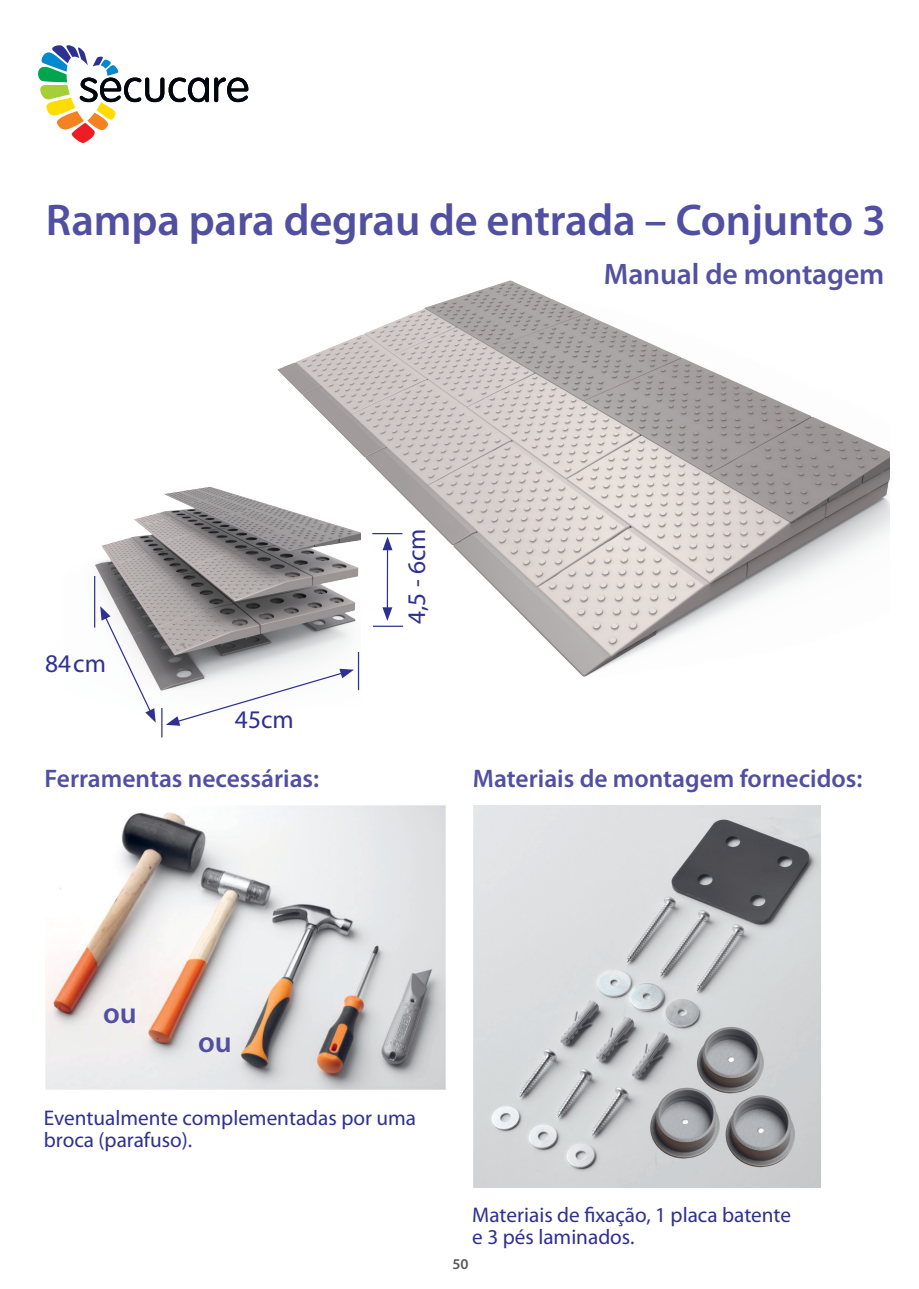
<style>
.page{position:relative;width:919px;height:1289px;background:#fff}
.page>*{position:absolute;margin:0;border:0;box-sizing:border-box;transform-origin:0 0}
.t1{font:600 44.55px "Myriad Pro";letter-spacing:-.005em;color:#504fa1}
.t2{font:600 29.7px "Myriad Pro";letter-spacing:-.005em;color:#504fa1}
.t3{font:600 25.5px "Myriad Pro";color:#504fa1}
.t4{font:25.5px "Myriad Pro";color:#2e3092}
.t5{font:21.15px/22.2px "Myriad Pro";color:#2e3092}
.t6{font:600 15px "Myriad Pro";color:#57585a}
</style>
<div class="page">
<svg style="left:38px;top:45px;width:210px;height:98px"></svg>
<img style="left:277px;top:280px;width:612px;height:397px">
<img style="left:46px;top:805px;width:400px;height:284px">
<img style="left:473px;top:805px;width:347px;height:382px">
<img style="left:94px;top:483px;width:266px;height:208px">
<hr style="left:358px;top:652px;width:1px;height:38px;background:#2e3092">
<svg style="left:100px;top:606px;width:254px;height:131px"></svg>
<hr style="left:94px;top:576px;width:1px;height:51px;background:#2e3092">
<hr style="left:387px;top:547px;width:1px;height:63px;background:#2e3092">
<svg style="left:382px;top:607px;width:10px;height:14px"></svg>
<svg style="left:382px;top:536px;width:10px;height:14px"></svg>
<hr style="left:373px;top:625px;width:30px;height:2px;background:#2e3092">
<hr style="left:372px;top:533px;width:30px;height:1px;background:#2e3092">
<div style="left:754px;top:1124px;width:11px;height:9px;background:#231f20;opacity:.58"></div>
<div style="left:679px;top:1115px;width:11px;height:9px;background:#231f20;opacity:.58"></div>
<div style="left:725px;top:1053px;width:10px;height:9px;background:#231f20;opacity:.58"></div>
<h1 class="t1" style="left:46px;top:196px;width:841px">Rampa para degrau de entrada – Conjunto 3</h1>
<h2 class="t2" style="left:603px;top:257px;width:282px">Manual de montagem</h2>
<p class="t4" style="left:45px;top:649px;width:62px">84cm</p>
<p class="t4" style="left:235px;top:705px;width:60px">45cm</p>
<p class="t4" style="left:403px;top:624px;width:97px;rotate:-90deg">4,5 - 6cm</p>
<p class="t3" style="left:45px;top:764px;width:276px">Ferramentas necessárias:</p>
<p class="t3" style="left:473px;top:764px;width:391px">Materiais de montagem fornecidos:</p>
<h2 class="t2" style="left:103px;top:996px;width:35px">ou</h2>
<h2 class="t2" style="left:198px;top:1025px;width:35px">ou</h2>
<p class="t5" style="left:44px;top:1107px;width:374px">Eventualmente complementadas por uma broca (parafuso).</p>
<p class="t5" style="left:472px;top:1203px;width:320px">Materiais de fixação, 1 placa batente e 3 pés laminados.</p>
<p class="t6" style="left:452px;top:1255px;width:18px">50</p>
</div>
